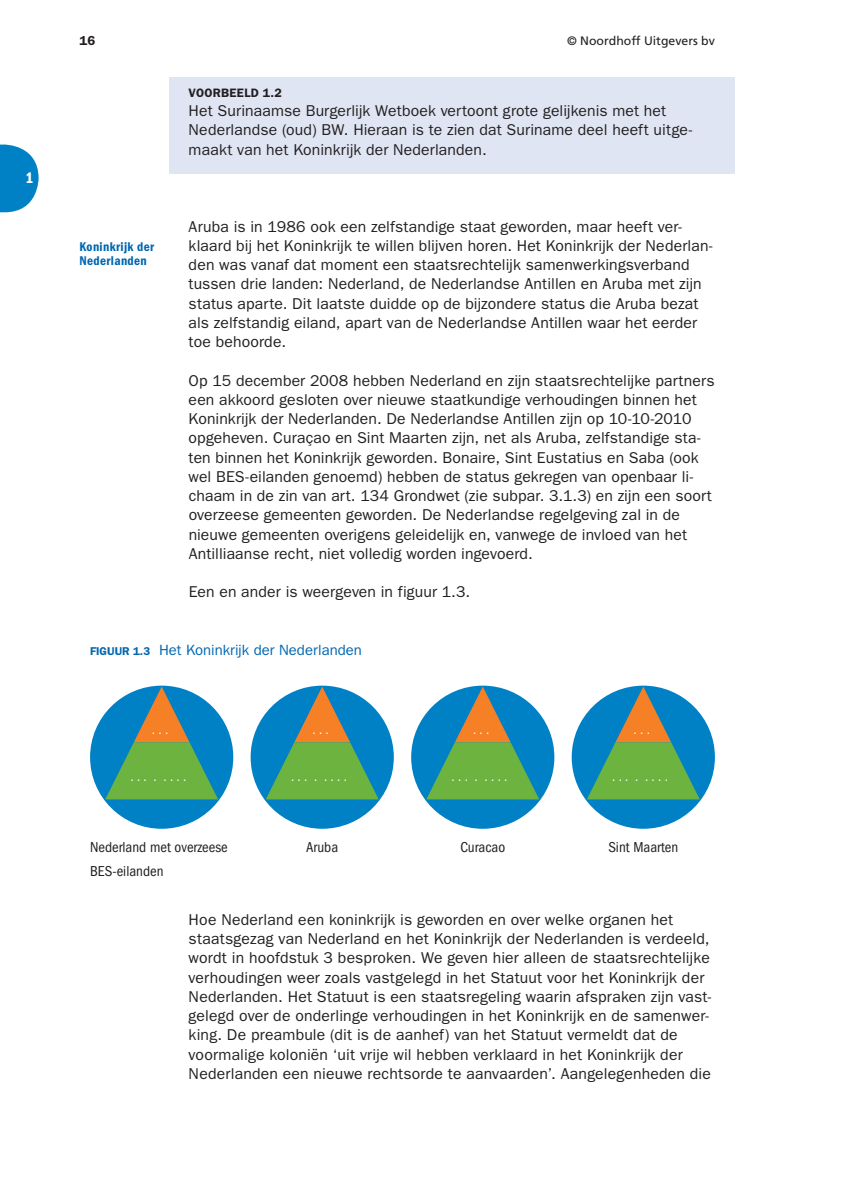
<style>
.page{position:relative;width:844px;height:1191px;background:#fff}
.page>*{position:absolute;margin:0;border:0;box-sizing:border-box;transform-origin:0 0}
.t1{font:15.75px/19.2px "ITC Franklin Gothic Std";letter-spacing:.01em;color:#231f20}
.t2{font:15.75px "ITC Franklin Gothic Std Dm Cd";color:#fff}
.t3{font:condensed 14.88px "ITC Franklin Gothic Std";color:#231f20}
.t4{font:14.88px "ITC Franklin Gothic Std";color:#0067b1}
.t5{font:condensed 13.47px "ITC Franklin Gothic Std";color:#fff}
.t6{font:13.12px/14.3px "ITC Franklin Gothic Std Dm Cd";letter-spacing:.025em;color:#0067b1}
.t7{font:600 13.12px "ITC Franklin Gothic Std";color:#231f20}
.t8{font:12.25px "Frutiger LT Std";color:#231f20}
.t9{font:600 12.25px "ITC Franklin Gothic Std";letter-spacing:.02em;color:#231f20}
.s1{font-weight:600;font-size:11.38px}
</style>
<div class="page">
<svg style="left:0;top:145px;width:39px;height:67px"></svg>
<div style="left:90px;top:685px;width:143px;height:143px;background:#0081c6;border-radius:50%"></div>
<svg style="left:105px;top:686px;width:113px;height:113px"></svg>
<div style="left:250px;top:685px;width:144px;height:143px;background:#0081c6;border-radius:50%"></div>
<svg style="left:266px;top:686px;width:112px;height:113px"></svg>
<div style="left:411px;top:685px;width:143px;height:143px;background:#0081c6;border-radius:50%"></div>
<svg style="left:426px;top:686px;width:113px;height:113px"></svg>
<div style="left:571px;top:685px;width:143px;height:143px;background:#0081c6;border-radius:50%"></div>
<svg style="left:586px;top:686px;width:113px;height:113px"></svg>
<div style="left:169px;top:77px;width:565px;height:97px;background:#dfe5f3"></div>
<p class="t2" style="left:26px;top:172px;width:10px">1</p>
<p class="t7" style="left:79px;top:35px;width:17px">16</p>
<p class="t8" style="left:567px;top:35px;width:149px">© Noordhoff Uitgevers bv</p>
<p class="t6" style="left:79px;top:240px;width:76px">Koninkrijk der<br>Nederlanden</p>
<p class="t9" style="left:189px;top:88px;width:95px">VOORBEELD 1.2</p>
<p class="t1" style="left:189px;top:102px;width:505px">Het Surinaamse Burgerlijk Wetboek vertoont grote gelijkenis met het<br>Nederlandse (oud) BW. Hieraan is te zien dat Suriname deel heeft uitge&shy;maakt van het Koninkrijk der Nederlanden.</p>
<p class="t1" style="left:189px;top:218px;width:525px">Aruba is in 1986 ook een zelfstandige staat geworden, maar heeft ver&shy;klaard bij het Koninkrijk te willen blijven horen. Het Koninkrijk der Nederlan&shy;den was vanaf dat moment een staatsrechtelijk samenwerkingsverband tussen drie landen: Nederland, de Nederlandse Antillen en Aruba met zijn status aparte. Dit laatste duidde op de bijzondere status die Aruba bezat als zelfstandig eiland, apart van de Nederlandse Antillen waar het eerder toe behoorde.</p>
<p class="t1" style="left:189px;top:372px;width:527px">Op 15 december 2008 hebben Nederland en zijn staatsrechtelijke partners een akkoord gesloten over nieuwe staatkundige verhoudingen binnen het Koninkrijk der Nederlanden. De Nederlandse Antillen zijn op 10-10-2010 opgeheven. Curaçao en Sint Maarten zijn, net als Aruba, zelfstandige sta&shy;ten binnen het Koninkrijk geworden. Bonaire, Sint Eustatius en Saba (ook wel BES-eilanden genoemd) hebben de status gekregen van openbaar li&shy;chaam in de zin van art. 134 Grondwet (zie subpar. 3.1.3) en zijn een soort overzeese gemeenten geworden. De Nederlandse regelgeving zal in de nieuwe gemeenten overigens geleidelijk en, vanwege de invloed van het Antilliaanse recht, niet volledig worden ingevoerd.</p>
<p class="t1" style="left:189px;top:583px;width:283px">Een en ander is weergeven in figuur 1.3.</p>
<p class="t4" style="left:90px;top:644px;width:273px"><span class="s1">FIGUUR 1.3</span> Het Koninkrijk der Nederlanden</p>
<p class="t5" style="left:152px;top:724px;width:18px">. . .</p>
<p class="t5" style="left:312px;top:724px;width:18px">. . .</p>
<p class="t5" style="left:473px;top:724px;width:18px">. . .</p>
<p class="t5" style="left:633px;top:724px;width:18px">. . .</p>
<p class="t5" style="left:130px;top:771px;width:57px">. . . . . . . .</p>
<p class="t5" style="left:291px;top:771px;width:57px">. . . . . . . .</p>
<p class="t5" style="left:451px;top:771px;width:57px">. . . . . . . .</p>
<p class="t5" style="left:612px;top:771px;width:57px">. . . . . . . .</p>
<p class="t3" style="left:90px;top:841px;width:139px">Nederland met overzeese</p>
<p class="t3" style="left:306px;top:841px;width:33px">Aruba</p>
<p class="t3" style="left:460px;top:841px;width:46px">Curacao</p>
<p class="t3" style="left:608px;top:841px;width:71px">Sint Maarten</p>
<p class="t3" style="left:90px;top:865px;width:75px">BES-eilanden</p>
<p class="t1" style="left:189px;top:911px;width:524px">Hoe Nederland een koninkrijk is geworden en over welke organen het staatsgezag van Nederland en het Koninkrijk der Nederlanden is verdeeld, wordt in hoofdstuk 3 besproken. We geven hier alleen de staatsrechtelijke verhoudingen weer zoals vastgelegd in het Statuut voor het Koninkrijk der Nederlanden. Het Statuut is een staatsregeling waarin afspraken zijn vast&shy;gelegd over de onderlinge verhoudingen in het Koninkrijk en de samenwer&shy;king. De preambule (dit is de aanhef) van het Statuut vermeldt dat de voormalige koloniën ‘uit vrije wil hebben verklaard in het Koninkrijk der Nederlanden een nieuwe rechtsorde te aanvaarden’. Aangelegenheden die</p>
</div>
